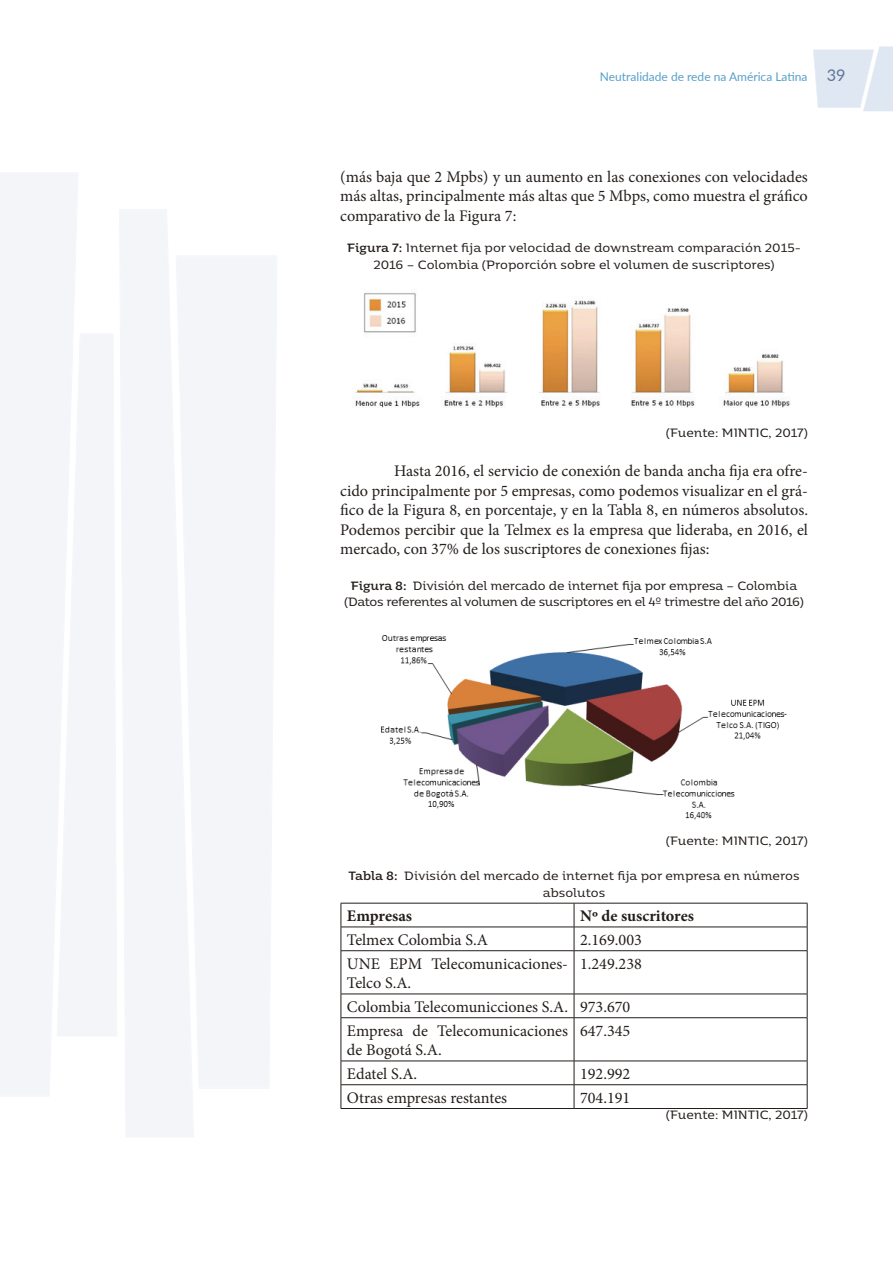
<style>
.page{position:relative;width:893px;height:1263px;background:#fff}
.page>*{position:absolute;margin:0;border:0;box-sizing:border-box;transform-origin:0 0}
.t1{font:16.2px/19.5px "Minion Pro";color:#241e1b;text-align:justify}
.t2{font:700 16.2px "Minion Pro";color:#241e1b}
.t3{font:12px/16.5px "Moreno";letter-spacing:-.005em;color:#241e1b;text-align:center}
.t4{font:12px/16.5px "Moreno";letter-spacing:-.03em;color:#241e1b;text-align:center}
.t5{font:12px "Lato";color:#57a0c9}
.s1{font-size:16.2px;color:#5c7696}
.s2{font-weight:500}
</style>
<div class="page">
<svg style="left:813px;top:46px;width:80px;height:65px;background:#e3eaf3"></svg>
<div style="left:0;top:174px;width:78px;height:921px;background:#f3f5f9"></div>
<svg style="left:57px;top:333px;width:60px;height:703px"></svg>
<svg style="left:119px;top:209px;width:75px;height:928px;fill:#f3f5f9"></svg>
<svg style="left:176px;top:255px;width:101px;height:834px;fill:#f3f5f9"></svg>
<img style="left:355px;top:293px;width:435px;height:115px">
<img style="left:381px;top:635px;width:406px;height:185px">
<hr style="left:341px;top:903px;width:233px;height:1px;background:#241e1b">
<hr style="left:574px;top:903px;width:233px;height:1px;background:#241e1b">
<hr style="left:341px;top:927px;width:233px;height:1px;background:#241e1b">
<svg style="left:341px;top:903px;width:1px;height:47px"></svg>
<hr style="left:574px;top:927px;width:233px;height:1px;background:#241e1b">
<svg style="left:574px;top:903px;width:1px;height:47px"></svg>
<svg style="left:807px;top:903px;width:1px;height:47px"></svg>
<hr style="left:341px;top:950px;width:233px;height:1px;background:#241e1b">
<hr style="left:341px;top:951px;width:1px;height:43px;background:#241e1b">
<hr style="left:574px;top:950px;width:233px;height:1px;background:#241e1b">
<hr style="left:574px;top:951px;width:1px;height:43px;background:#241e1b">
<hr style="left:807px;top:951px;width:1px;height:43px;background:#241e1b">
<hr style="left:341px;top:994px;width:233px;height:1px;background:#241e1b">
<svg style="left:341px;top:994px;width:1px;height:23px"></svg>
<hr style="left:574px;top:994px;width:233px;height:1px;background:#241e1b">
<svg style="left:574px;top:994px;width:1px;height:23px"></svg>
<svg style="left:807px;top:994px;width:1px;height:23px"></svg>
<hr style="left:341px;top:1017px;width:233px;height:1px;background:#241e1b">
<hr style="left:341px;top:1018px;width:1px;height:43px;background:#241e1b">
<hr style="left:574px;top:1017px;width:233px;height:1px;background:#241e1b">
<hr style="left:574px;top:1018px;width:1px;height:43px;background:#241e1b">
<hr style="left:807px;top:1018px;width:1px;height:43px;background:#241e1b">
<hr style="left:341px;top:1061px;width:233px;height:1px;background:#241e1b">
<hr style="left:574px;top:1061px;width:233px;height:1px;background:#241e1b">
<hr style="left:341px;top:1084px;width:233px;height:1px;background:#241e1b">
<svg style="left:341px;top:1061px;width:1px;height:47px"></svg>
<hr style="left:574px;top:1084px;width:233px;height:1px;background:#241e1b">
<svg style="left:574px;top:1061px;width:1px;height:47px"></svg>
<svg style="left:807px;top:1061px;width:1px;height:47px"></svg>
<hr style="left:341px;top:1108px;width:233px;height:1px;background:#241e1b">
<hr style="left:574px;top:1108px;width:233px;height:1px;background:#241e1b">
<p class="t5" style="left:600px;top:68px;width:247px">Neutralidade de rede na América Latina <span class="s1">39</span></p>
<p class="t1" style="left:340px;top:167px;width:469px">(más baja que 2 Mpbs) y un aumento en las conexiones con velocidades más altas, principalmente más altas que 5 Mbps, como muestra el gráfico comparativo de la Figura 7:</p>
<p class="t3" style="left:347px;top:239px;width:455px"><span class="s2">Figura 7:</span> Internet fija por velocidad de downstream comparación 2015-<br>2016 – Colombia (Proporción sobre el volumen de suscriptores)</p>
<p class="t3" style="left:666px;top:424px;width:144px">(Fuente: MINTIC, 2017)</p>
<p class="t1" style="left:340px;top:461px;width:469px;text-indent:54px">Hasta 2016, el servicio de conexión de banda ancha fija era ofre&shy;cido principalmente por 5 empresas, como podemos visualizar en el grá&shy;fico de la Figura 8, en porcentaje, y en la Tabla 8, en números absolutos.<br>Podemos percibir que la Telmex es la empresa que lideraba, en 2016, el mercado, con 37% de los suscriptores de conexiones fijas:</p>
<p class="t4" style="left:344px;top:577px;width:461px"><span class="s2">Figura 8:</span> División del mercado de internet fija por empresa – Colombia (Datos referentes al volumen de suscriptores en el 4º trimestre del año 2016)</p>
<p class="t3" style="left:666px;top:831px;width:144px">(Fuente: MINTIC, 2017)</p>
<p class="t3" style="left:349px;top:867px;width:453px"><span class="s2">Tabla 8:</span> División del mercado de internet fija por empresa en números absolutos</p>
<p class="t2" style="left:347px;top:904px;width:67px">Empresas</p>
<p class="t2" style="left:580px;top:904px;width:115px">Nº de suscritores</p>
<p class="t1" style="left:347px;top:930px;width:142px">Telmex Colombia S.A</p>
<p class="t1" style="left:580px;top:930px;width:63px">2.169.003</p>
<p class="t1" style="left:347px;top:954px;width:223px">UNE EPM Telecomunicaciones-<br>Telco S.A.</p>
<p class="t1" style="left:580px;top:954px;width:63px">1.249.238</p>
<p class="t1" style="left:347px;top:995px;width:285px;line-height:23.9px">Colombia Telecomunicciones S.A. 973.670<br>Empresa de Telecomunicaciones</p>
<p class="t1" style="left:347px;top:1040px;width:96px">de Bogotá S.A.</p>
<p class="t1" style="left:580px;top:1021px;width:52px">647.345</p>
<p class="t1" style="left:347px;top:1064px;width:72px">Edatel S.A.</p>
<p class="t1" style="left:580px;top:1064px;width:52px">192.992</p>
<p class="t1" style="left:347px;top:1088px;width:162px">Otras empresas restantes</p>
<p class="t1" style="left:580px;top:1088px;width:52px">704.191</p>
<p class="t3" style="left:666px;top:1106px;width:144px">(Fuente: MINTIC, 2017)</p>
</div>
